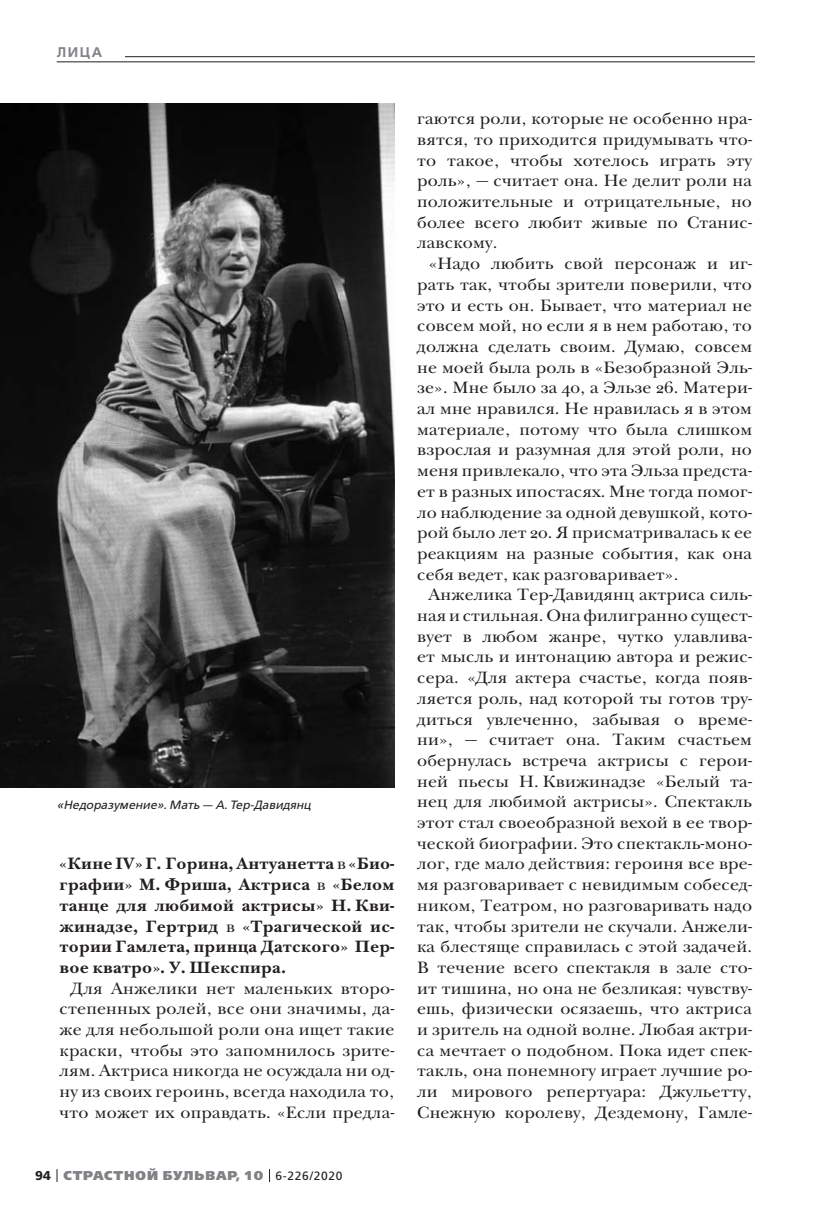
<style>
.page{position:relative;width:823px;height:1219px;background:#fff}
.page>*{position:absolute;margin:0;border:0;box-sizing:border-box;transform-origin:0 0}
.t1{font:17px/20.6px "New Baskerville ITC";letter-spacing:.01em;color:#231f20;text-align:justify;scale:1.04 1}
.t2{font:700 17px/20.6px "New Baskerville ITC";letter-spacing:.01em;color:#231f20;text-align:justify}
.t3{font:600 14px "Free Set";color:#808285}
.t4{font:800 12.8px "Free Set";letter-spacing:.07em;color:#808285}
.t5{font:italic 12px "Free Set";color:#231f20}
.s1{font-weight:400}
.s2{font-weight:700;color:#231f20}
.s3{font-weight:400;font-size:12px;color:#231f20}
</style>
<div class="page">
<svg style="left:57px;top:1169px;width:1px;height:13px"></svg>
<svg style="left:269px;top:1169px;width:1px;height:13px"></svg>
<hr style="left:57px;top:56px;width:697px;height:1px;background:#231f20">
<div style="left:57px;top:41px;width:68px;height:21px;background:#fff"></div>
<hr style="left:57px;top:62px;width:697px;height:1px;background:#231f20">
<img style="left:0;top:103px;width:394px;height:684px">
<p class="t3" style="left:57px;top:45px;width:47px">ЛИЦА</p>
<p class="t5" style="left:57px;top:799px;width:255px">«Недоразумение». Мать — А. Тер-Давидянц</p>
<p class="t2" style="left:60px;top:855px;width:336px">«Кине IV» Г. Горина, Антуанетта <span class="s1">в</span> «Био&shy;графии» М. Фриша, Актриса <span class="s1">в</span> «Белом танце для любимой актрисы» Н. Кви&shy;жинадзе, Гертрид <span class="s1">в</span> «Трагической ис&shy;тории Гамлета, принца Датского» Пер&shy;вое кватро». У. Шекспира.</p>
<p class="t1" style="left:60px;top:979px;width:323px;text-indent:11px">Для Анжелики нет маленьких второ&shy;степенных ролей, все они значимы, да&shy;же для небольшой роли она ищет такие краски, чтобы это запомнилось зрите&shy;лям. Актриса никогда не осуждала ни од&shy;ну из своих героинь, всегда находила то, что может их оправдать. «Если предла-</p>
<p class="t4" style="left:35px;top:1169px;width:309px"><span class="s2">94</span> СТРАСТНОЙ БУЛЬВАР, 10 <span class="s3">6-226/2020</span></p>
<p class="t1" style="left:417px;top:110px;width:323px">гаются роли, которые не особенно нра&shy;вятся, то приходится придумывать что&shy;то такое, чтобы хотелось играть эту роль», — считает она. Не делит роли на положительные и отрицательные, но более всего любит живые по Станис&shy;лавскому.</p>
<p class="t1" style="left:417px;top:255px;width:323px;text-indent:11px">«Надо любить свой персонаж и иг&shy;рать так, чтобы зрители поверили, что это и есть он. Бывает, что материал не совсем мой, но если я в нем работаю, то должна сделать своим. Думаю, совсем не моей была роль в «Безобразной Эль&shy;зе». Мне было за 40, а Эльзе 26. Матери&shy;ал мне нравился. Не нравилась я в этом материале, потому что была слишком взрослая и разумная для этой роли, но меня привлекало, что эта Эльза предста&shy;ет в разных ипостасях. Мне тогда помог&shy;ло наблюдение за одной девушкой, кото&shy;рой было лет 20. Я присматривалась к ее реакциям на разные события, как она себя ведет, как разговаривает».</p>
<p class="t1" style="left:417px;top:586px;width:323px;text-indent:11px">Анжелика Тер-Давидянц актриса силь&shy;ная и стильная. Она филигранно сущест&shy;вует в любом жанре, чутко улавлива&shy;ет мысль и интонацию автора и режис&shy;сера. «Для актера счастье, когда появ&shy;ляется роль, над которой ты готов тру&shy;диться увлеченно, забывая о време&shy;ни», — считает она. Таким счастьем обернулась встреча актрисы с герои&shy;ней пьесы Н. Квижинадзе «Белый та&shy;нец для любимой актрисы». Спектакль этот стал своеобразной вехой в ее твор&shy;ческой биографии. Это спектакль-моно&shy;лог, где мало действия: героиня все вре&shy;мя разговаривает с невидимым собесед&shy;ником, Театром, но разговаривать надо так, чтобы зрители не скучали. Анжели&shy;ка блестяще справилась с этой задачей.<br>В течение всего спектакля в зале сто&shy;ит тишина, но она не безликая: чувству&shy;ешь, физически осязаешь, что актриса и зритель на одной волне. Любая актри&shy;са мечтает о подобном. Пока идет спек&shy;такль, она понемногу играет лучшие ро&shy;ли мирового репертуара: Джульетту, Снежную королеву, Дездемону, Гамле-</p>
</div>
